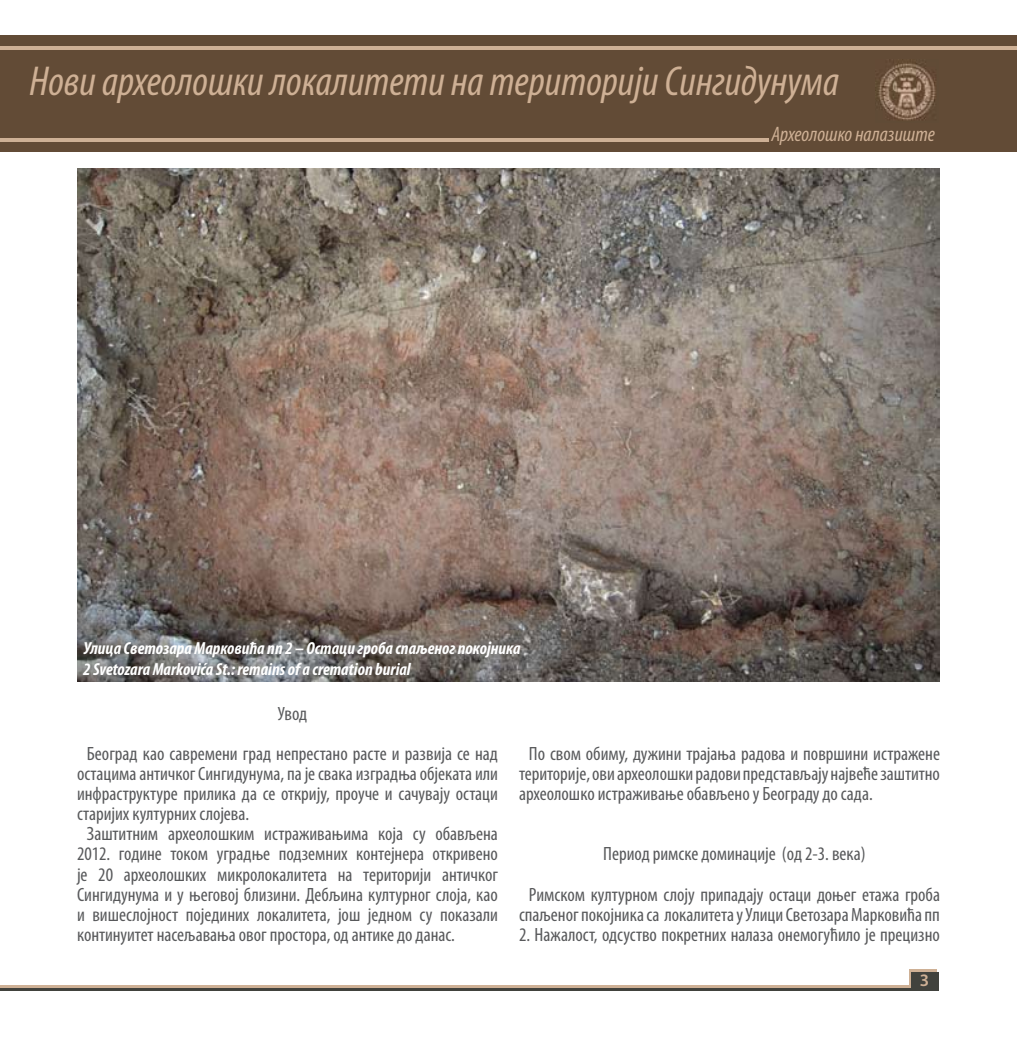
<style>
.page{position:relative;width:1017px;height:1042px;background:#fff}
.page>*{position:absolute;margin:0;border:0;box-sizing:border-box;transform-origin:0 0}
.t1{font:italic condensed 42px "Myriad Pro";color:#ceb095}
.t2{font:italic condensed 21px "Myriad Pro";color:#ceb095}
.t3{font:condensed 19.25px/40.2px "Myriad Pro";color:#58595b;text-align:center}
.t4{font:italic 700 condensed 17.5px/21px "Myriad Pro";color:#fff}
.t5{font:600 17.5px "Myriad Pro";color:#ceb095}
</style>
<div class="page">
<div style="left:909px;top:969px;width:27px;height:19px;background:#ceb095"></div>
<div style="left:0;top:985px;width:935px;height:5px;background:#ceb095"></div>
<div style="left:911px;top:972px;width:28px;height:18px;background:#41423d"></div>
<hr style="left:0;top:987px;width:913px;height:3px;background:#41423d">
<div style="left:0;top:35px;width:1017px;height:116px;background:#624b36"></div>
<hr style="left:0;top:46px;width:1017px;height:4px;background:#ceb095">
<hr style="left:1px;top:138px;width:768px;height:4px;background:#ceb095">
<img style="left:875px;top:63px;width:61px;height:58px">
<img style="left:77px;top:169px;width:863px;height:512px">
<h1 class="t1" style="left:30px;top:55px;width:811px">Нови археолошки локалитети на територији Сингидунума</h1>
<p class="t2" style="left:771px;top:121px;width:165px">Археолошко налазиште</p>
<p class="t4" style="left:83px;top:637px;width:439px">Улица Светозара Марковића пп 2 – Остаци гроба спаљеног покојника<br>2 Svetozara Markovića St.: remains of a cremation burial</p>
<p class="t3" style="left:87px;top:693px;width:413px">Увод<br>Београд као савремени град непрестано расте и развија се над</p>
<p class="t3" style="left:77px;top:753px;width:422px">остацима aнтичког Сингидунума, пa je свака изградња објеката или</p>
<p class="t3" style="left:77px;top:773px;width:422px">инфраструктуре прилика да се открију, проуче и сачувају остаци</p>
<p class="t3" style="left:77px;top:793px;width:174px">старијих културних слојева.</p>
<p class="t3" style="left:87px;top:813px;width:413px">Заштитним археолошким истраживањима која су обављена</p>
<p class="t3" style="left:77px;top:834px;width:422px">2012. године током уградње подземних контејнера откривено</p>
<p class="t3" style="left:77px;top:854px;width:422px">је 20 археолошких микролокалитета на територији aнтичког</p>
<p class="t3" style="left:77px;top:874px;width:422px">Сингидунума и у његовој близини. Дебљина културног слоја, као</p>
<p class="t3" style="left:77px;top:894px;width:423px">и вишеслојност појединих локалитета, још једном су показали</p>
<p class="t3" style="left:77px;top:914px;width:379px">континуитет насељавања овог простора, од антике до данас.</p>
<p class="t3" style="left:519px;top:743px;width:423px;line-height:20.1px;text-align:justify;text-indent:10px">По свом обиму, дужини трајања радова и површини истражене територије, ови археолошки радови представљају највеће заштитно археолошко истраживање обављено у Београду до сада.</p>
<p class="t3" style="left:529px;top:833px;width:413px">Период римске доминације (од 2-3. века)<br>Римском културном слоју припадају остаци доњег етажа гроба</p>
<p class="t3" style="left:519px;top:894px;width:422px">спаљеног покојника са локалитета у Улици Светозара Марковића пп</p>
<p class="t3" style="left:519px;top:914px;width:422px">2. Нажалост, одсуство покретних налаза онемогућило је прецизно</p>
<p class="t5" style="left:920px;top:969px;width:11px">3</p>
</div>
